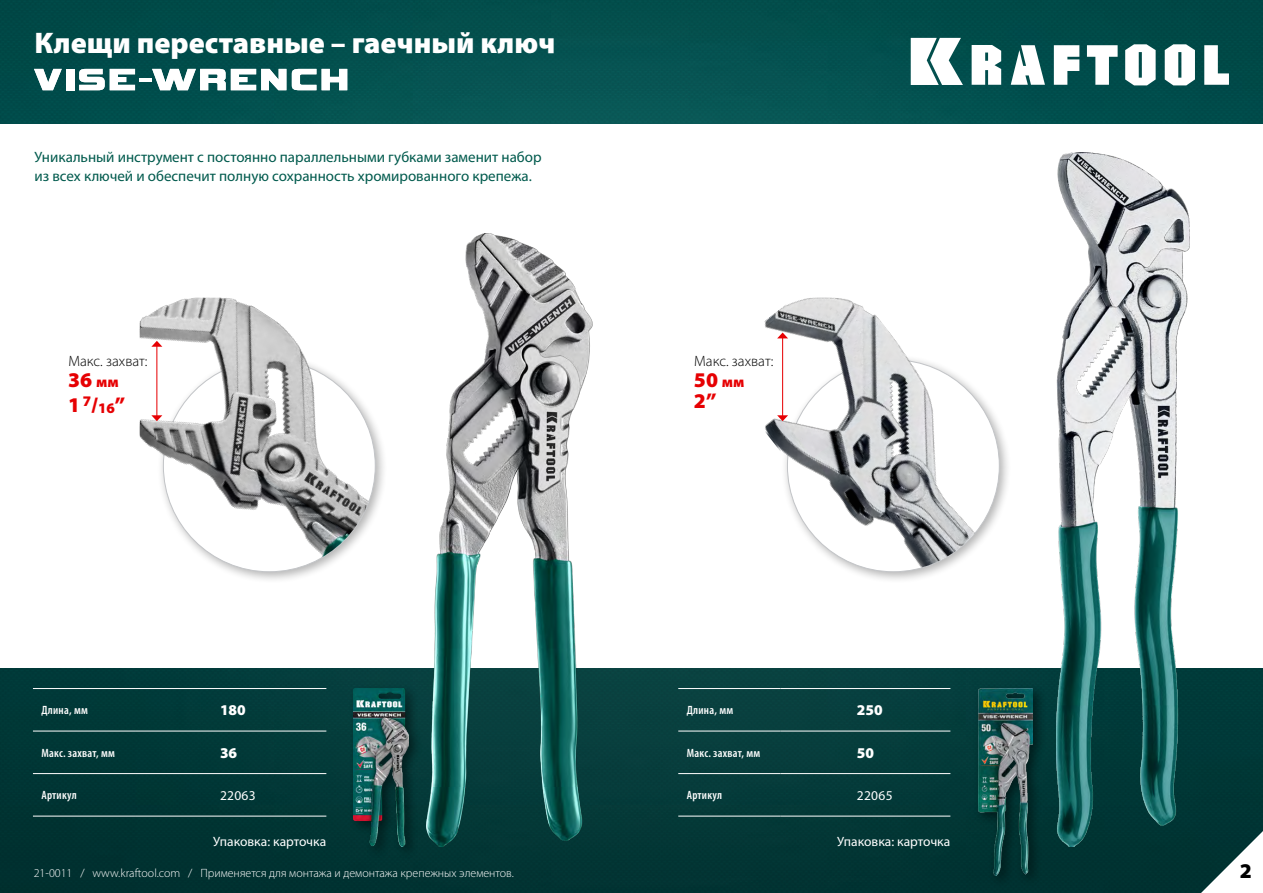
<style>
.page{position:relative;width:1263px;height:893px;background:#fff}
.page>*{position:absolute;margin:0;border:0;box-sizing:border-box;transform-origin:0 0}
.t1{font:900 29.85px "Myriad Pro";color:#fff}
.t2{font:900 21px/25.2px "Myriad Pro";color:#e60003}
.t3{font:900 21px "Myriad Pro";color:#000}
.t4{font:15px/19.5px "Myriad Pro";color:#005a4d}
.t5{font:300 15px "Myriad Pro";color:#000}
.t6{font:900 15px "Myriad Pro";color:#fff}
.t7{font:13.5px "Myriad Pro";color:#fff}
.t8{font:300 12px "Myriad Pro";color:#fff}
.t9{font:600 condensed 12px "Myriad Pro";letter-spacing:.02em;color:#fff}
.s1{font-size:15px}
.s2{font-size:14.7px}
</style>
<div class="page">
<div style="left:157px;top:353px;width:230px;height:231px;background:#000;opacity:.3"></div>
<img style="left:140px;top:298px;width:235px;height:273px">
<div style="left:0;top:668px;width:1263px;height:225px;background:#023837"></div>
<hr style="left:33px;top:688px;width:102px;height:1px;background:#fff">
<hr style="left:135px;top:688px;width:191px;height:1px;background:#fff">
<hr style="left:33px;top:731px;width:102px;height:1px;background:#fff">
<hr style="left:135px;top:731px;width:191px;height:1px;background:#fff">
<hr style="left:33px;top:773px;width:102px;height:1px;background:#fff">
<hr style="left:135px;top:773px;width:191px;height:1px;background:#fff">
<hr style="left:33px;top:816px;width:102px;height:1px;background:#fff">
<hr style="left:135px;top:816px;width:191px;height:1px;background:#fff">
<hr style="left:678px;top:688px;width:102px;height:1px;background:#fff">
<hr style="left:678px;top:731px;width:102px;height:1px;background:#fff">
<hr style="left:678px;top:773px;width:102px;height:1px;background:#fff">
<hr style="left:678px;top:816px;width:102px;height:1px;background:#fff">
<hr style="left:780px;top:688px;width:170px;height:1px;background:#fff">
<hr style="left:780px;top:731px;width:170px;height:1px;background:#fff">
<hr style="left:780px;top:773px;width:170px;height:1px;background:#fff">
<hr style="left:780px;top:816px;width:170px;height:1px;background:#fff">
<img style="left:0;top:0;width:1263px;height:123px">
<svg style="left:1011px;top:45px;width:34px;height:40px"></svg>
<svg style="left:1054px;top:45px;width:25px;height:40px"></svg>
<svg style="left:1087px;top:45px;width:30px;height:40px"></svg>
<svg style="left:1204px;top:45px;width:25px;height:40px"></svg>
<svg style="left:972px;top:45px;width:29px;height:40px"></svg>
<svg style="left:1125px;top:44px;width:30px;height:41px"></svg>
<svg style="left:1165px;top:44px;width:30px;height:41px"></svg>
<svg style="left:911px;top:38px;width:52px;height:47px"></svg>
<svg style="left:1201px;top:831px;width:62px;height:62px"></svg>
<svg style="left:34px;top:69px;width:28px;height:21px"></svg>
<div style="left:66px;top:69px;width:8px;height:21px;background:#fff"></div>
<svg style="left:79px;top:69px;width:56px;height:21px"></svg>
<hr style="left:139px;top:78px;width:12px;height:4px;background:#fff">
<svg style="left:152px;top:69px;width:134px;height:21px"></svg>
<svg style="left:292px;top:69px;width:24px;height:21px"></svg>
<svg style="left:322px;top:69px;width:25px;height:21px"></svg>
<img style="left:354px;top:688px;width:55px;height:158px">
<div style="left:973px;top:683px;width:74px;height:205px;background:#003332"></div>
<img style="left:978px;top:688px;width:55px;height:187px">
<img style="left:426px;top:234px;width:166px;height:612px">
<div style="left:781px;top:353px;width:230px;height:231px;background:#000;opacity:.3"></div>
<img style="left:764px;top:298px;width:235px;height:273px">
<hr style="left:156px;top:346px;width:1px;height:70px;background:#e60003">
<svg style="left:151px;top:341px;width:11px;height:6px"></svg>
<svg style="left:151px;top:415px;width:11px;height:6px"></svg>
<hr style="left:782px;top:338px;width:1px;height:78px;background:#e60003">
<svg style="left:777px;top:333px;width:11px;height:5px"></svg>
<svg style="left:777px;top:415px;width:11px;height:6px"></svg>
<img style="left:1056px;top:152px;width:133px;height:694px">
<h1 class="t1" style="left:34px;top:23px;width:522px">Клещи переставные – гаечный ключ</h1>
<p class="t4" style="left:34px;top:147px;width:509px">Уникальный инструмент с постоянно параллельными губками заменит набор из всех ключей и обеспечит полную сохранность хромированного крепежа.</p>
<p class="t5" style="left:68px;top:352px;width:81px">Макс. захват:</p>
<p class="t5" style="left:694px;top:352px;width:81px">Макс. захват:</p>
<h2 class="t2" style="left:68px;top:366px;width:59px">36 <span class="s1">мм<br></span>1 <sup>7</sup>/<span class="s2">16</span>”</h2>
<h2 class="t2" style="left:694px;top:368px;width:52px;line-height:21px">50 <span class="s1">мм<br></span>2”</h2>
<p class="t9" style="left:41px;top:704px;width:48px">Длина, мм</p>
<p class="t6" style="left:220px;top:700px;width:27px">180</p>
<p class="t9" style="left:41px;top:746px;width:75px">Макс. захват, мм</p>
<p class="t6" style="left:220px;top:743px;width:19px">36</p>
<p class="t9" style="left:41px;top:789px;width:37px">Артикул</p>
<p class="t7" style="left:220px;top:787px;width:37px">22063</p>
<p class="t9" style="left:687px;top:704px;width:48px">Длина, мм</p>
<p class="t6" style="left:857px;top:700px;width:27px">250</p>
<p class="t9" style="left:687px;top:746px;width:75px">Макс. захват, мм</p>
<p class="t6" style="left:857px;top:743px;width:19px">50</p>
<p class="t9" style="left:687px;top:789px;width:37px">Артикул</p>
<p class="t7" style="left:857px;top:787px;width:37px">22065</p>
<p class="t7" style="left:213px;top:834px;width:115px">Упаковка: карточка</p>
<p class="t7" style="left:837px;top:834px;width:115px">Упаковка: карточка</p>
<p class="t8" style="left:34px;top:865px;width:482px">21-0011 / www.kraftool.com / Применяется для монтажа и демонтажа крепежных элементов.</p>
<h2 class="t3" style="left:1240px;top:856px;width:14px">2</h2>
</div>
